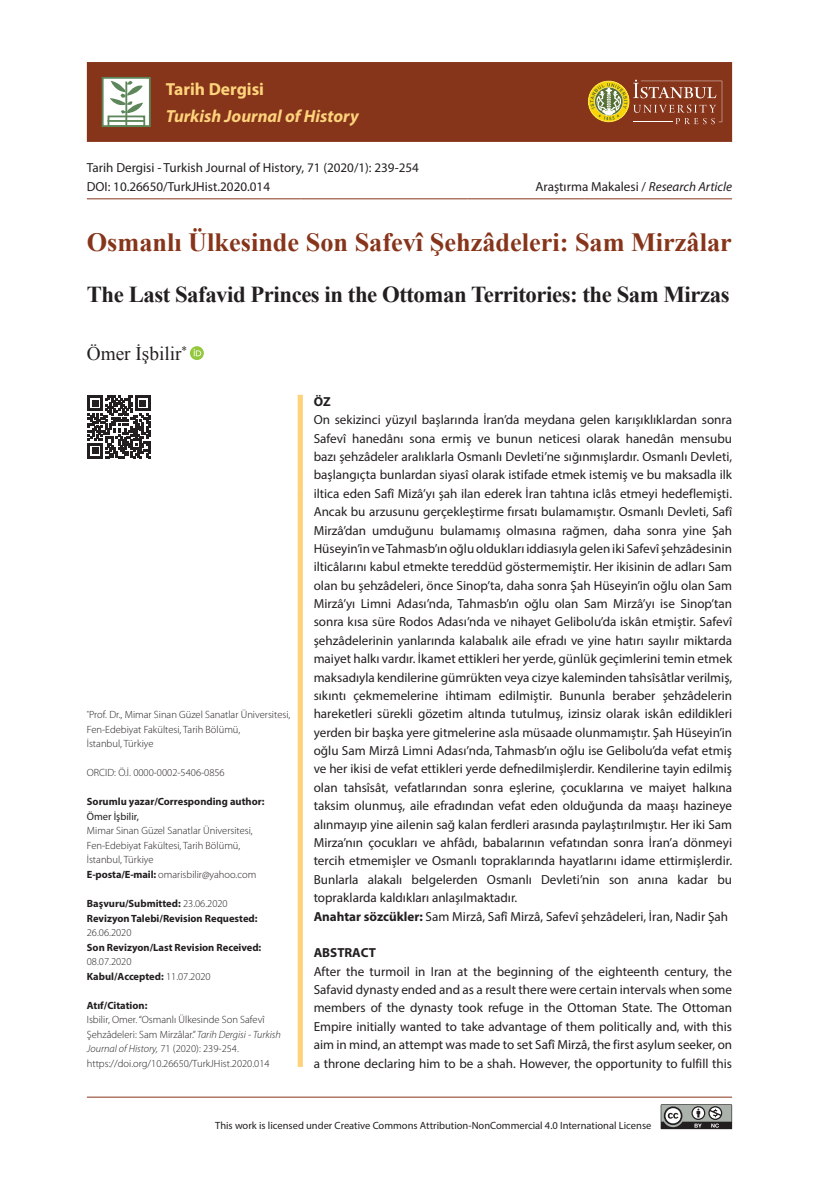
<style>
.page{position:relative;width:819px;height:1191px;background:#fff}
.page>*{position:absolute;margin:0;border:0;box-sizing:border-box;transform-origin:0 0}
.t1{font:700 26.25px "Times New Roman";color:#87351a}
.t2{font:700 22.75px "Times New Roman";letter-spacing:-.02em;color:#231f20}
.t3{font:19.25px "Times New Roman";color:#231f20}
.t4{font:italic 700 17.5px "Myriad Pro";color:#fed37c}
.t5{font:700 17.5px "Myriad Pro";color:#fed37c}
.t6{font:13.12px/18.4px "Myriad Pro";color:#231f20}
.t7{font:700 13.12px "Myriad Pro";color:#231f20}
.t8{font:300 10.5px/14.5px "Myriad Pro";color:#231f20}
.t9{font:700 10.5px/14.5px "Myriad Pro";color:#231f20}
.t10{font:10.5px "Myriad Pro";color:#231f20}
.s1{font-style:italic}
.s2{font-weight:700}
.s3{font-weight:300}
</style>
<div class="page">
<div style="left:87px;top:62px;width:645px;height:80px;background:#87351a"></div>
<div style="left:297px;top:395px;width:6px;height:94px;background:#fed37c"></div>
<div style="left:297px;top:489px;width:6px;height:578px;background:#fed37c"></div>
<hr style="left:87px;top:198px;width:79px;height:1px;background:#87351a">
<hr style="left:166px;top:198px;width:134px;height:1px;background:#87351a">
<hr style="left:300px;top:198px;width:167px;height:1px;background:#87351a">
<hr style="left:467px;top:198px;width:117px;height:1px;background:#87351a">
<hr style="left:584px;top:198px;width:148px;height:1px;background:#87351a">
<div style="left:102px;top:77px;width:49px;height:50px;background:#fff;border:2px solid #5d875a"></div>
<div style="left:107px;top:115px;width:38px;height:12px;border:2px solid #5d875a"></div>
<hr style="left:107px;top:120px;width:37px;height:2px;background:#5d875a">
<svg style="left:110px;top:81px;width:33px;height:33px"></svg>
<hr style="left:125px;top:81px;width:2px;height:46px;background:#5d875a">
<svg style="left:588px;top:80px;width:134px;height:44px;background:#9f663a"></svg>
<svg style="left:190px;top:346px;width:14px;height:14px"></svg>
<svg style="left:194px;top:349px;width:7px;height:7px"></svg>
<svg style="left:88px;top:396px;width:62px;height:62px"></svg>
<svg style="left:660px;top:1104px;width:72px;height:25px;background:#828381"></svg>
<hr style="left:87px;top:1096px;width:645px;height:1px;background:#87351a">
<h3 class="t5" style="left:166px;top:78px;width:100px">Tarih Dergisi</h3>
<h3 class="t4" style="left:166px;top:104px;width:194px">Turkish Journal of History</h3>
<p class="t6" style="left:87px;top:157px;width:333px;line-height:19.8px">Tarih Dergisi - Turkish Journal of History, 71 (2020/1): 239-254<br>DOI: 10.26650/TurkJHist.2020.014</p>
<p class="t6" style="left:535px;top:178px;width:198px">Araştırma Makalesi / <span class="s1">Research Article</span></p>
<h1 class="t1" style="left:87px;top:224px;width:646px">Osmanlı Ülkesinde Son Safevî Şehzâdeleri: Sam Mirzâlar</h1>
<h2 class="t2" style="left:87px;top:278px;width:644px">The Last Safavid Princes in the Ottoman Territories: the Sam Mirzas</h2>
<h3 class="t3" style="left:87px;top:341px;width:102px">Ömer İşbilir<sup>*</sup></h3>
<p class="t8" style="left:87px;top:707px;width:205px"><sup>*</sup>Prof. Dr., Mimar Sinan Güzel Sanatlar Üniversitesi,<br>Fen-Edebiyat Fakültesi, Tarih Bölümü,<br>İstanbul, Türkiye</p>
<p class="t8" style="left:87px;top:765px;width:139px">ORCID: Ö.İ. 0000-0002-5406-0856</p>
<p class="t9" style="left:87px;top:794px;width:179px">Sorumlu yazar/Corresponding author:</p>
<p class="t10" style="left:87px;top:810px;width:53px">Ömer İşbilir,</p>
<p class="t8" style="left:87px;top:823px;width:171px">Mimar Sinan Güzel Sanatlar Üniversitesi, Fen-Edebiyat Fakültesi, Tarih Bölümü, İstanbul, Türkiye<br><span class="s2">E-posta/E-mail:</span> omarisbilir@yahoo.com</p>
<p class="t9" style="left:87px;top:896px;width:172px">Başvuru/Submitted: <span class="s3">23.06.2020<br></span>Revizyon Talebi/Revision Requested:</p>
<p class="t8" style="left:87px;top:925px;width:46px">26.06.2020</p>
<p class="t9" style="left:87px;top:939px;width:176px">Son Revizyon/Last Revision Received:</p>
<p class="t8" style="left:87px;top:954px;width:125px">08.07.2020<br><span class="s2">Kabul/Accepted:</span> 11.07.2020</p>
<p class="t9" style="left:87px;top:997px;width:62px">Atıf/Citation:</p>
<p class="t8" style="left:87px;top:1012px;width:196px">Isbilir, Omer. “Osmanlı Ülkesinde Son Safevî Şehzâdeleri: Sam Mirzâlar.” <span class="s1">Tarih Dergisi - Turkish Journal of History,</span> 71 (2020): 239-254. https://doi.org/10.26650/TurkJHist.2020.014</p>
<p class="t7" style="left:314px;top:393px;width:18px">ÖZ</p>
<p class="t6" style="left:314px;top:410px;width:420px">On sekizinci yüzyıl başlarında İran’da meydana gelen karışıklıklardan sonra Safevî hanedânı sona ermiş ve bunun neticesi olarak hanedân mensubu bazı şehzâdeler aralıklarla Osmanlı Devleti’ne sığınmışlardır. Osmanlı Devleti, başlangıçta bunlardan siyasî olarak istifade etmek istemiş ve bu maksadla ilk iltica eden Safî Mizâ’yı şah ilan ederek İran tahtına iclâs etmeyi hedeflemişti.<br>Ancak bu arzusunu gerçekleştirme fırsatı bulamamıştır. Osmanlı Devleti, Safî Mirzâ’dan umduğunu bulamamış olmasına rağmen, daha sonra yine Şah Hüseyin’in ve Tahmasb’ın oğlu oldukları iddiasıyla gelen iki Safevî şehzâdesinin ilticâlarını kabul etmekte tereddüd göstermemiştir. Her ikisinin de adları Sam olan bu şehzâdeleri, önce Sinop’ta, daha sonra Şah Hüseyin’in oğlu olan Sam Mirzâ’yı Limni Adası’nda, Tahmasb’ın oğlu olan Sam Mirzâ’yı ise Sinop’tan sonra kısa süre Rodos Adası’nda ve nihayet Gelibolu’da iskân etmiştir. Safevî şehzâdelerinin yanlarında kalabalık aile efradı ve yine hatırı sayılır miktarda maiyet halkı vardır. İkamet ettikleri her yerde, günlük geçimlerini temin etmek maksadıyla kendilerine gümrükten veya cizye kaleminden tahsîsâtlar verilmiş, sıkıntı çekmemelerine ihtimam edilmiştir. Bununla beraber şehzâdelerin hareketleri sürekli gözetim altında tutulmuş, izinsiz olarak iskân edildikleri yerden bir başka yere gitmelerine asla müsaade olunmamıştır. Şah Hüseyin’in oğlu Sam Mirzâ Limni Adası’nda, Tahmasb’ın oğlu ise Gelibolu’da vefat etmiş ve her ikisi de vefat ettikleri yerde defnedilmişlerdir. Kendilerine tayin edilmiş olan tahsîsât, vefatlarından sonra eşlerine, çocuklarına ve maiyet halkına taksim olunmuş, aile efradından vefat eden olduğunda da maaşı hazineye alınmayıp yine ailenin sağ kalan ferdleri arasında paylaştırılmıştır. Her iki Sam Mirza’nın çocukları ve ahfâdı, babalarının vefatından sonra İran’a dönmeyi tercih etmemişler ve Osmanlı topraklarında hayatlarını idame ettirmişlerdir.<br>Bunlarla alakalı belgelerden Osmanlı Devleti’nin son anına kadar bu topraklarda kaldıkları anlaşılmaktadır.<br><span class="s2">Anahtar sözcükler:</span> Sam Mirzâ, Safî Mirzâ, Safevî şehzâdeleri, İran, Nadir Şah</p>
<p class="t7" style="left:314px;top:944px;width:64px">ABSTRACT</p>
<p class="t6" style="left:314px;top:962px;width:420px;text-align:justify">After the turmoil in Iran at the beginning of the eighteenth century, the Safavid dynasty ended and as a result there were certain intervals when some members of the dynasty took refuge in the Ottoman State. The Ottoman Empire initially wanted to take advantage of them politically and, with this aim in mind, an attempt was made to set Safî Mirzâ, the first asylum seeker, on a throne declaring him to be a shah. However, the opportunity to fulfill this</p>
<p class="t10" style="left:215px;top:1119px;width:438px">This work is licensed under Creative Commons Attribution-NonCommercial 4.0 International License</p>
</div>
